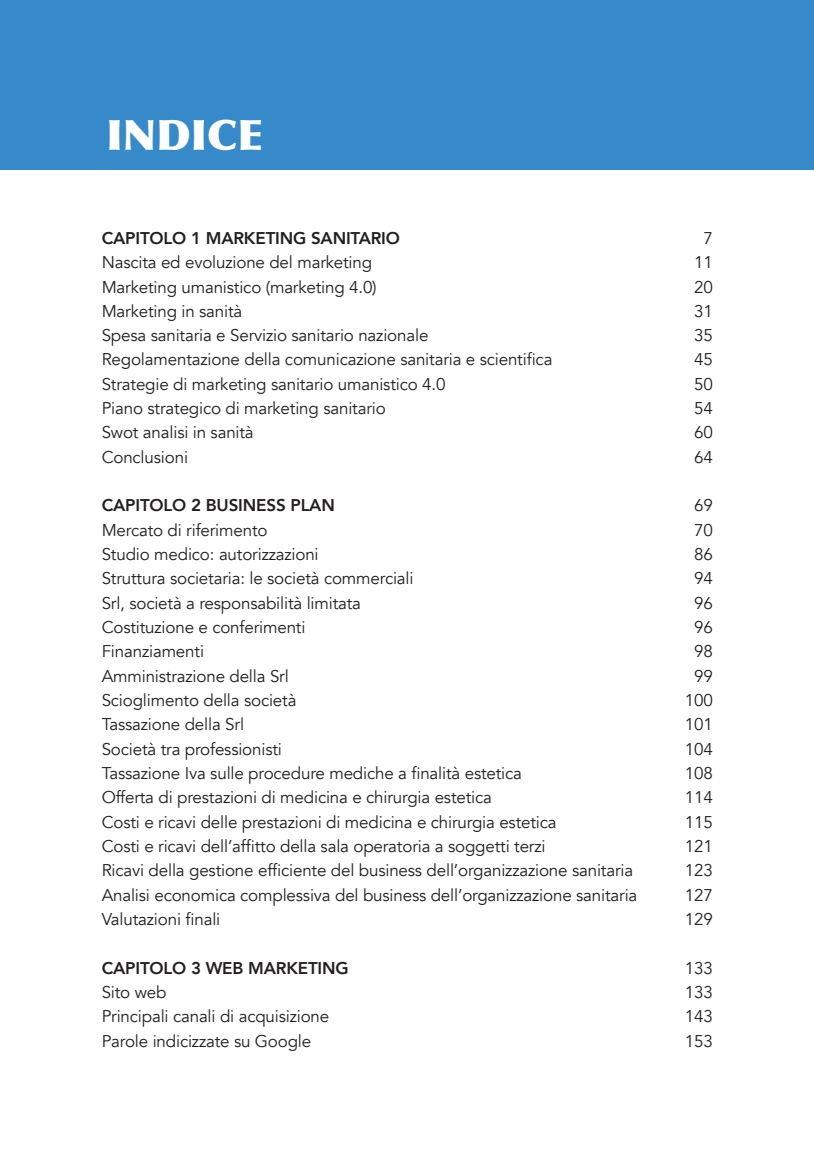
<style>
.page{position:relative;width:814px;height:1163px;background:#fff}
.page>*{position:absolute;margin:0;border:0;box-sizing:border-box;transform-origin:0 0}
.Titolo_capitolo{font:900 42px "Optima";color:#fff}
.Testo{font:16.97px "Avenir";letter-spacing:-.01em;color:#231f20}
.Testo-2{font:800 16.97px "Avenir";letter-spacing:-.01em;color:#231f20}
</style>
<div class="page">
<div style="left:0;top:0;width:813px;height:170px;background:#378ac9"></div>
<p class="Titolo_capitolo" style="left:107px;top:109px;width:158px">INDICE</p>
<p class="Testo-2" style="left:102px;top:225px;width:300px">CAPITOLO 1 MARKETING SANITARIO</p>
<p class="Testo" style="left:703px;top:228px;width:11px">7</p>
<p class="Testo" style="left:102px;top:252px;width:272px">Nascita ed evoluzione del marketing</p>
<p class="Testo" style="left:694px;top:252px;width:20px">11</p>
<p class="Testo" style="left:102px;top:276px;width:276px">Marketing umanistico (marketing 4.0)</p>
<p class="Testo" style="left:694px;top:276px;width:20px">20</p>
<p class="Testo" style="left:102px;top:301px;width:142px">Marketing in sanità</p>
<p class="Testo" style="left:694px;top:301px;width:20px">31</p>
<p class="Testo" style="left:102px;top:325px;width:328px">Spesa sanitaria e Servizio sanitario nazionale</p>
<p class="Testo" style="left:694px;top:325px;width:20px">35</p>
<p class="Testo" style="left:102px;top:349px;width:452px">Regolamentazione della comunicazione sanitaria e scientifica</p>
<p class="Testo" style="left:694px;top:349px;width:20px">45</p>
<p class="Testo" style="left:102px;top:374px;width:345px">Strategie di marketing sanitario umanistico 4.0</p>
<p class="Testo" style="left:694px;top:374px;width:20px">50</p>
<p class="Testo" style="left:102px;top:398px;width:285px">Piano strategico di marketing sanitario</p>
<p class="Testo" style="left:694px;top:398px;width:20px">54</p>
<p class="Testo" style="left:102px;top:422px;width:154px">Swot analisi in sanità</p>
<p class="Testo" style="left:694px;top:422px;width:20px">60</p>
<p class="Testo" style="left:102px;top:447px;width:88px">Conclusioni</p>
<p class="Testo" style="left:694px;top:447px;width:20px">64</p>
<p class="Testo-2" style="left:102px;top:492px;width:235px">CAPITOLO 2 BUSINESS PLAN</p>
<p class="Testo" style="left:694px;top:495px;width:20px">69</p>
<p class="Testo" style="left:102px;top:520px;width:167px">Mercato di riferimento</p>
<p class="Testo" style="left:694px;top:520px;width:20px">70</p>
<p class="Testo" style="left:102px;top:544px;width:218px">Studio medico: autorizzazioni</p>
<p class="Testo" style="left:694px;top:544px;width:20px">86</p>
<p class="Testo" style="left:102px;top:568px;width:313px">Struttura societaria: le società commerciali</p>
<p class="Testo" style="left:694px;top:568px;width:20px">94</p>
<p class="Testo" style="left:102px;top:593px;width:261px">Srl, società a responsabilità limitata</p>
<p class="Testo" style="left:694px;top:593px;width:20px">96</p>
<p class="Testo" style="left:102px;top:617px;width:205px">Costituzione e conferimenti</p>
<p class="Testo" style="left:694px;top:617px;width:20px">96</p>
<p class="Testo" style="left:102px;top:641px;width:104px">Finanziamenti</p>
<p class="Testo" style="left:694px;top:641px;width:20px">98</p>
<p class="Testo" style="left:102px;top:666px;width:188px">Amministrazione della Srl</p>
<p class="Testo" style="left:694px;top:666px;width:20px">99</p>
<p class="Testo" style="left:102px;top:690px;width:196px">Scioglimento della società</p>
<p class="Testo" style="left:684px;top:690px;width:29px">100</p>
<p class="Testo" style="left:102px;top:714px;width:144px">Tassazione della Srl</p>
<p class="Testo" style="left:684px;top:714px;width:29px">101</p>
<p class="Testo" style="left:102px;top:739px;width:182px">Società tra professionisti</p>
<p class="Testo" style="left:684px;top:739px;width:29px">104</p>
<p class="Testo" style="left:102px;top:763px;width:422px">Tassazione Iva sulle procedure mediche a finalità estetica</p>
<p class="Testo" style="left:684px;top:763px;width:29px">108</p>
<p class="Testo" style="left:102px;top:787px;width:391px">Offerta di prestazioni di medicina e chirurgia estetica</p>
<p class="Testo" style="left:684px;top:787px;width:29px">114</p>
<p class="Testo" style="left:102px;top:812px;width:456px">Costi e ricavi delle prestazioni di medicina e chirurgia estetica</p>
<p class="Testo" style="left:684px;top:812px;width:29px">115</p>
<p class="Testo" style="left:102px;top:836px;width:445px">Costi e ricavi dell’affitto della sala operatoria a soggetti terzi</p>
<p class="Testo" style="left:684px;top:836px;width:29px">121</p>
<p class="Testo" style="left:102px;top:860px;width:533px">Ricavi della gestione efficiente del business dell’organizzazione sanitaria</p>
<p class="Testo" style="left:684px;top:860px;width:29px">123</p>
<p class="Testo" style="left:102px;top:885px;width:537px">Analisi economica complessiva del business dell’organizzazione sanitaria</p>
<p class="Testo" style="left:684px;top:885px;width:29px">127</p>
<p class="Testo" style="left:102px;top:909px;width:120px">Valutazioni finali</p>
<p class="Testo" style="left:684px;top:909px;width:29px">129</p>
<p class="Testo-2" style="left:102px;top:954px;width:248px">CAPITOLO 3 WEB MARKETING</p>
<p class="Testo" style="left:684px;top:958px;width:29px">133</p>
<p class="Testo" style="left:102px;top:982px;width:66px">Sito web</p>
<p class="Testo" style="left:684px;top:982px;width:29px">133</p>
<p class="Testo" style="left:102px;top:1006px;width:229px">Principali canali di acquisizione</p>
<p class="Testo" style="left:684px;top:1006px;width:29px">143</p>
<p class="Testo" style="left:102px;top:1031px;width:211px">Parole indicizzate su Google</p>
<p class="Testo" style="left:684px;top:1031px;width:29px">153</p>
</div>
